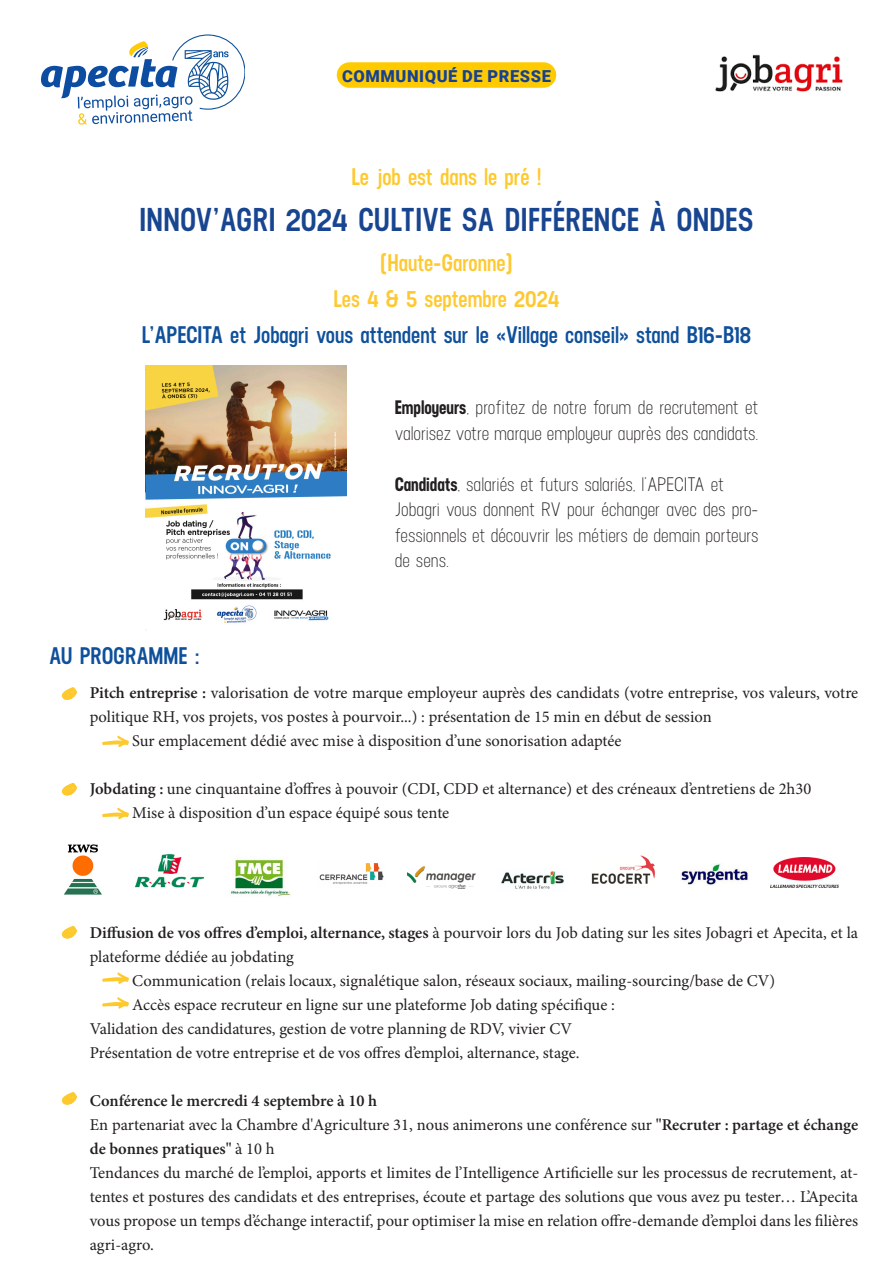
<style>
.page{position:relative;width:893px;height:1263px;background:#fff}
.page>*{position:absolute;margin:0;border:0;box-sizing:border-box;transform-origin:0 0}
.t1{font:600 33px "Neusa";letter-spacing:.01em;color:#184590}
.t2{font:600 24px "Neusa";color:#0f509b}
.t3{font:600 24px "Neusa";color:#fec930}
.t4{font:600 24px "Neusa";color:#fec92d}
.t5{font:19.5px/25.5px "Neusa";color:#231f20}
.t6{font:16.5px/24px "Minion Pro";color:#231f20}
.t7{font:600 16.5px "Minion Pro";letter-spacing:-.005em;color:#231f20}
.t8{font:900 16.5px "Roboto";letter-spacing:.035em;color:#164193}
.s1{font-weight:700}
.s2{font-weight:600}
</style>
<div class="page">
<svg style="left:42px;top:34px;width:203px;height:91px"></svg>
<img style="left:715px;top:54px;width:128px;height:38px">
<img style="left:146px;top:365px;width:201px;height:258px">
<svg style="left:62px;top:687px;width:15px;height:13px"></svg>
<svg style="left:62px;top:783px;width:15px;height:12px"></svg>
<svg style="left:62px;top:926px;width:15px;height:12px"></svg>
<svg style="left:62px;top:1092px;width:15px;height:12px"></svg>
<svg style="left:102px;top:735px;width:27px;height:12px"></svg>
<svg style="left:102px;top:807px;width:27px;height:12px"></svg>
<svg style="left:102px;top:972px;width:27px;height:12px"></svg>
<svg style="left:102px;top:997px;width:27px;height:12px"></svg>
<img style="left:64px;top:844px;width:38px;height:51px">
<img style="left:135px;top:853px;width:68px;height:35px">
<img style="left:230px;top:858px;width:61px;height:39px">
<img style="left:319px;top:863px;width:65px;height:22px">
<img style="left:408px;top:867px;width:68px;height:21px">
<img style="left:501px;top:871px;width:63px;height:18px">
<img style="left:591px;top:855px;width:64px;height:29px">
<img style="left:680px;top:863px;width:68px;height:23px">
<img style="left:771px;top:857px;width:68px;height:30px">
<div style="left:337px;top:62px;width:219px;height:26px;background:#ffcb00;border-radius:13px"></div>
<p class="t8" style="left:342px;top:64px;width:210px">COMMUNIQUÉ DE PRESSE</p>
<p class="t4" style="left:351px;top:160px;width:192px">Le job est dans le pré !</p>
<p class="t1" style="left:139px;top:197px;width:615px">INNOV’AGRI 2024 CULTIVE SA DIFFÉRENCE À ONDES</p>
<p class="t3" style="left:380px;top:247px;width:134px">(Haute-Garonne)</p>
<p class="t3" style="left:333px;top:283px;width:228px">Les 4 &amp; 5 septembre 2024</p>
<p class="t2" style="left:142px;top:319px;width:610px">L’APECITA et Jobagri vous attendent sur le «Village conseil» stand B16-B18</p>
<p class="t5" style="left:395px;top:394px;width:365px"><span class="s1">Employeurs</span>, profitez de notre forum de recrutement et valorisez votre marque employeur auprès des candidats.</p>
<p class="t5" style="left:395px;top:471px;width:331px"><span class="s1">Candidats</span>, salariés et futurs salariés, l’APECITA et</p>
<p class="t5" style="left:395px;top:496px;width:365px;text-align:justify">Jobagri vous donnent RV pour échanger avec des pro&shy;fessionnels et découvrir les métiers de demain porteurs de sens.</p>
<p class="t2" style="left:49px;top:640px;width:152px">AU PROGRAMME :</p>
<p class="t6" style="left:90px;top:680px;width:770px"><span class="s2">Pitch entreprise :</span> valorisation de votre marque employeur auprès des candidats (votre entreprise, vos valeurs, votre politique RH, vos projets, vos postes à pourvoir...) : présentation de 15 min en début de session</p>
<p class="t6" style="left:132px;top:728px;width:491px">Sur emplacement dédié avec mise à disposition d’une sonorisation adaptée</p>
<p class="t6" style="left:90px;top:776px;width:723px"><span class="s2">Jobdating :</span> une cinquantaine d’offres à pouvoir (CDI, CDD et alternance) et des créneaux d’entretiens de 2h30</p>
<p class="t6" style="left:132px;top:800px;width:319px">Mise à disposition d’un espace équipé sous tente</p>
<p class="t6" style="left:90px;top:920px;width:770px"><span class="s2">Diffusion de vos offres d’emploi, alternance, stages</span> à pourvoir lors du Job dating sur les sites Jobagri et Apecita, et la plateforme dédiée au jobdating</p>
<p class="t6" style="left:132px;top:968px;width:644px">Communication (relais locaux, signalétique salon, réseaux sociaux, mailing-sourcing/base de CV)</p>
<p class="t6" style="left:132px;top:992px;width:484px">Accès espace recruteur en ligne sur une plateforme Job dating spécifique :</p>
<p class="t6" style="left:90px;top:1016px;width:484px">Validation des candidatures, gestion de votre planning de RDV, vivier CV</p>
<p class="t6" style="left:90px;top:1040px;width:491px">Présentation de votre entreprise et de vos offres d’emploi, alternance, stage.</p>
<p class="t7" style="left:90px;top:1091px;width:289px">Conférence le mercredi 4 septembre à 10 h</p>
<p class="t6" style="left:90px;top:1112px;width:770px">En partenariat avec la Chambre d'Agriculture 31, nous animerons une conférence sur <span class="s2">"Recruter : partage et échange de bonnes pratiques"</span> à 10 h</p>
<p class="t6" style="left:90px;top:1160px;width:770px;text-align:justify">Tendances du marché de l’emploi, apports et limites de l’Intelligence Artificielle sur les processus de recrutement, at&shy;tentes et postures des candidats et des entreprises, écoute et partage des solutions que vous avez pu tester… L’Apecita vous propose un temps d’échange interactif, pour optimiser la mise en relation offre-demande d’emploi dans les filières agri-agro.</p>
</div>
